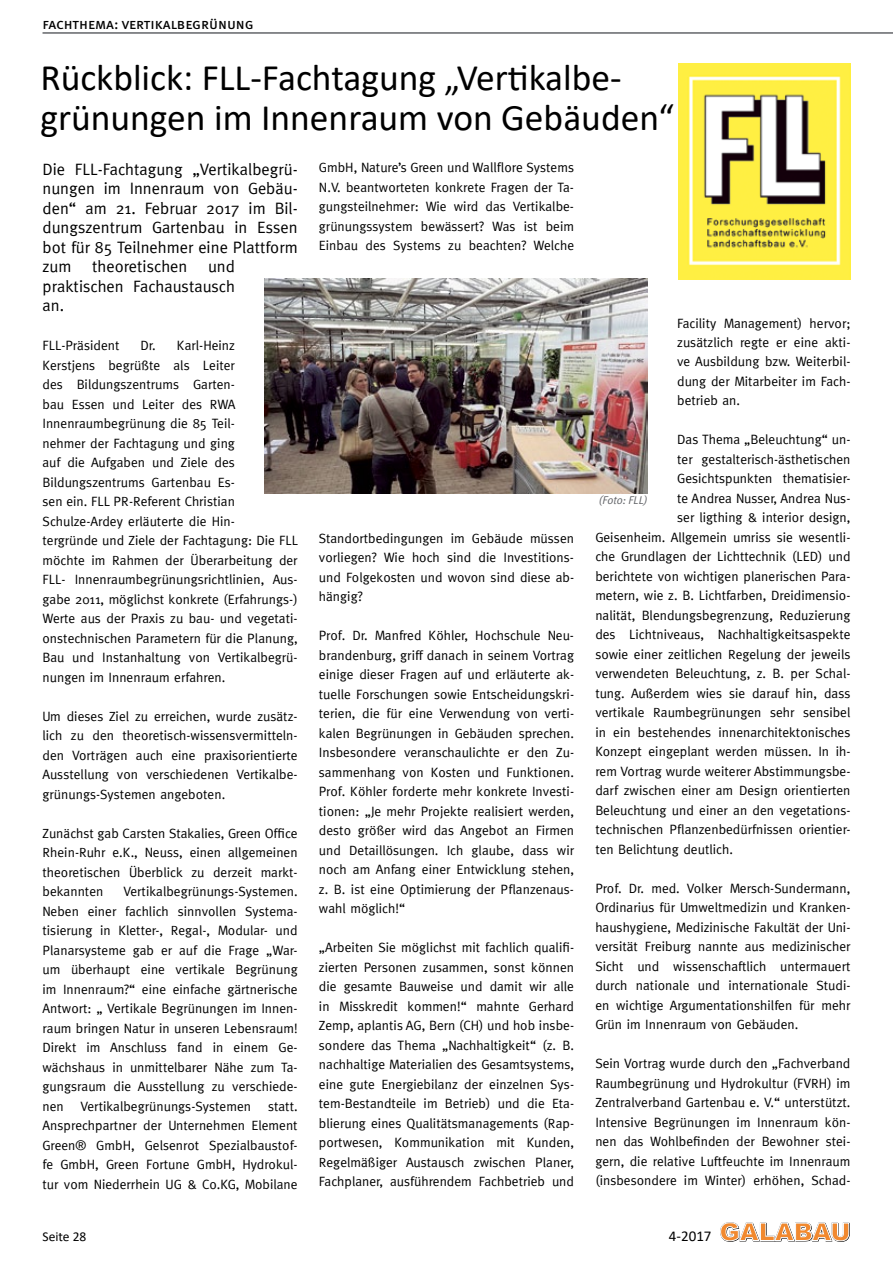
<style>
.page{position:relative;width:893px;height:1263px;background:#fff}
.page>*{position:absolute;margin:0;border:0;box-sizing:border-box;transform-origin:0 0}
.t1{font:37.5px/40.5px "Calibri";color:#000}
.t2{font:16.5px/19.5px "Meta";letter-spacing:.005em;color:#000;text-align:justify}
.t3{font:15px "Meta Book Caps";letter-spacing:-.005em;color:#000}
.t4{font:15px "Calibri";color:#000}
.t5{font:13.5px/19.5px "Meta";letter-spacing:.005em;color:#000;text-align:justify}
.t6{font:13.5px "Calibri";color:#000}
.t7{font:italic 11.25px "Meta Normal";letter-spacing:.005em;color:#636569}
</style>
<div class="page">
<hr style="left:43px;top:32px;width:850px;height:2px;background:#636569">
<svg style="left:720px;top:1222px;width:130px;height:19px"></svg>
<img style="left:265px;top:279px;width:382px;height:215px">
<img style="left:678px;top:64px;width:172px;height:216px">
<p class="t3" style="left:43px;top:15px;width:213px">fachthema: vertikalbegrünung</p>
<h1 class="t1" style="left:40px;top:56px;width:635px">Rückblick: FLL-Fachtagung „Vertikalbe&shy;grünungen im Innenraum von Gebäuden“</h1>
<p class="t2" style="left:43px;top:159px;width:257px">Die FLL-Fachtagung „Vertikalbegrü&shy;nungen im Innenraum von Gebäu&shy;den“ am 21. Februar 2017 im Bil&shy;dungszentrum Gartenbau in Essen bot für 85 Teilnehmer eine Plattform zum</p>
<p class="t2" style="left:43px;top:257px;width:194px;text-indent:165px">und praktischen Fachaustausch an.</p>
<p class="t5" style="left:43px;top:336px;width:78px">FLL-Präsident</p>
<p class="t2" style="left:92px;top:257px;width:97px">theoretischen</p>
<p class="t5" style="left:43px;top:336px;width:257px;text-align:left;text-indent:98px">Dr. Karl-Heinz<br>Kerstjens begrüßte als Leiter<br>des Bildungszentrums Garten-<br>bau Essen und Leiter des RWA Innenraumbegrünung die 85 Teil-<br>nehmer der Fachtagung und ging<br>auf die Aufgaben und Ziele des Bildungszentrums Gartenbau Es-<br>sen ein. FLL PR-Referent Christian Schulze-Ardey erläuterte die Hin-<br>tergründe und Ziele der Fachtagung: Die FLL möchte im Rahmen der Überarbeitung der FLL- Innenraumbegrünungsrichtlinien, Aus&shy;gabe 2011, möglichst konkrete (Erfahrungs-)<br>Werte aus der Praxis zu bau- und vegetati&shy;onstechnischen Parametern für die Planung, Bau und Instanhaltung von Vertikalbegrü&shy;nungen im Innenraum erfahren.</p>
<p class="t5" style="left:43px;top:706px;width:257px">Um dieses Ziel zu erreichen, wurde zusätz&shy;lich zu den theoretisch-wissensvermitteln&shy;den Vorträgen auch eine praxisorientierte Ausstellung von verschiedenen Vertikalbe&shy;grünungs-Systemen angeboten.</p>
<p class="t5" style="left:43px;top:823px;width:257px">Zunächst gab Carsten Stakalies, Green Office Rhein-Ruhr e.K., Neuss, einen allgemeinen theoretischen Überblick zu derzeit markt&shy;bekannten</p>
<p class="t5" style="left:43px;top:881px;width:257px;text-indent:81px">Vertikalbegrünungs-Systemen.<br>Neben einer fachlich sinnvollen Systema&shy;tisierung in Kletter-, Regal-, Modular- und Planarsysteme gab er auf die Frage „War&shy;um überhaupt eine vertikale Begrünung im Innenraum?“ eine einfache gärtnerische Antwort: „ Vertikale Begrünungen im Innen&shy;raum bringen Natur in unseren Lebensraum!<br>Direkt im Anschluss fand in einem Ge&shy;wächshaus in unmittelbarer Nähe zum Ta&shy;gungsraum die Ausstellung zu verschiede&shy;nen Vertikalbegrünungs-Systemen</p>
<p class="t5" style="left:43px;top:1096px;width:257px;text-indent:226px">statt.<br>Ansprechpartner der Unternehmen Element Green® GmbH, Gelsenrot Spezialbaustof&shy;fe GmbH, Green Fortune GmbH, Hydrokul&shy;tur vom Niederrhein UG &amp; Co.KG, Mobilane</p>
<p class="t5" style="left:319px;top:157px;width:257px">GmbH, Nature’s Green und Wallflore Systems N.V. beantworteten konkrete Fragen der Ta&shy;gungsteilnehmer: Wie wird das Vertikalbe&shy;grünungssystem bewässert? Was ist beim Einbau des Systems zu beachten? Welche</p>
<p class="t5" style="left:319px;top:528px;width:257px">Standortbedingungen im Gebäude müssen vorliegen? Wie hoch sind die Investitions&shy;und Folgekosten und wovon sind diese ab&shy;hängig?</p>
<p class="t5" style="left:319px;top:625px;width:257px">Prof. Dr. Manfred Köhler, Hochschule Neu&shy;brandenburg, griff danach in seinem Vortrag einige dieser Fragen auf und erläuterte ak&shy;tuelle Forschungen sowie Entscheidungskri&shy;terien, die für eine Verwendung von verti&shy;kalen Begrünungen in Gebäuden sprechen.<br>Insbesondere veranschaulichte er den Zu&shy;sammenhang von Kosten und Funktionen.<br>Prof. Köhler forderte mehr konkrete Investi&shy;tionen: „Je mehr Projekte realisiert werden, desto größer wird das Angebot an Firmen und Detaillösungen. Ich glaube, dass wir noch am Anfang einer Entwicklung stehen, z. B. ist eine Optimierung der Pflanzenaus&shy;wahl möglich!“</p>
<p class="t5" style="left:319px;top:937px;width:257px">„Arbeiten Sie möglichst mit fachlich qualifi&shy;zierten Personen zusammen, sonst können die gesamte Bauweise und damit wir alle in Misskredit kommen!“ mahnte Gerhard Zemp, aplantis AG, Bern (CH) und hob insbe&shy;sondere das Thema „Nachhaltigkeit“ (z. B. nachhaltige Materialien des Gesamtsystems, eine gute Energiebilanz der einzelnen Sys&shy;tem-Bestandteile im Betrieb) und die Eta&shy;blierung eines Qualitätsmanagements (Rap&shy;portwesen, Kommunikation mit Kunden, Regelmäßiger Austausch zwischen Planer, Fachplaner, ausführendem Fachbetrieb und</p>
<p class="t5" style="left:677px;top:313px;width:175px">Facility Management) hervor; zusätzlich regte er eine akti&shy;ve Ausbildung bzw. Weiterbil&shy;dung der Mitarbeiter im Fach&shy;betrieb an.</p>
<p class="t5" style="left:677px;top:430px;width:175px">Das Thema „Beleuchtung“ un-</p>
<p class="t5" style="left:677px;top:449px;width:175px">ter gestalterisch-ästhetischen</p>
<p class="t5" style="left:677px;top:469px;width:175px">Gesichtspunkten thematisier-</p>
<p class="t5" style="left:677px;top:488px;width:175px">te Andrea Nusser, Andrea Nus-</p>
<p class="t5" style="left:677px;top:508px;width:175px">ser ligthing &amp; interior design,</p>
<p class="t5" style="left:595px;top:527px;width:257px">Geisenheim. Allgemein umriss sie wesentli-</p>
<p class="t5" style="left:595px;top:547px;width:257px">che Grundlagen der Lichttechnik (LED) und</p>
<p class="t5" style="left:595px;top:566px;width:257px">berichtete von wichtigen planerischen Para-</p>
<p class="t5" style="left:595px;top:586px;width:257px">metern, wie z. B. Lichtfarben, Dreidimensio-</p>
<p class="t5" style="left:595px;top:605px;width:257px">nalität, Blendungsbegrenzung, Reduzierung</p>
<p class="t5" style="left:595px;top:625px;width:257px">des Lichtniveaus, Nachhaltigkeitsaspekte</p>
<p class="t5" style="left:595px;top:644px;width:257px">sowie einer zeitlichen Regelung der jeweils</p>
<p class="t5" style="left:595px;top:664px;width:257px">verwendeten Beleuchtung, z. B. per Schal-</p>
<p class="t5" style="left:595px;top:683px;width:257px">tung. Außerdem wies sie darauf hin, dass</p>
<p class="t5" style="left:595px;top:703px;width:257px">vertikale Raumbegrünungen sehr sensibel</p>
<p class="t5" style="left:595px;top:722px;width:257px">in ein bestehendes innenarchitektonisches</p>
<p class="t5" style="left:595px;top:742px;width:257px">Konzept eingeplant werden müssen. In ih-</p>
<p class="t5" style="left:595px;top:761px;width:257px">rem Vortrag wurde weiterer Abstimmungsbe-</p>
<p class="t5" style="left:595px;top:781px;width:257px">darf zwischen einer am Design orientierten</p>
<p class="t5" style="left:595px;top:800px;width:257px">Beleuchtung und einer an den vegetations-</p>
<p class="t5" style="left:595px;top:820px;width:257px">technischen Pflanzenbedürfnissen orientier-</p>
<p class="t5" style="left:595px;top:839px;width:139px">ten Belichtung deutlich.</p>
<p class="t5" style="left:595px;top:878px;width:257px">Prof. Dr. med. Volker Mersch-Sundermann, Ordinarius für Umweltmedizin und Kranken&shy;haushygiene, Medizinische Fakultät der Uni&shy;versität Freiburg nannte aus medizinischer Sicht und wissenschaftlich untermauert durch nationale und internationale Studi&shy;en wichtige Argumentationshilfen für mehr Grün im Innenraum von Gebäuden.</p>
<p class="t5" style="left:595px;top:1054px;width:257px">Sein Vortrag wurde durch den „Fachverband Raumbegrünung und Hydrokultur (FVRH) im Zentralverband Gartenbau e. V.“ unterstützt.<br>Intensive Begrünungen im Innenraum kön&shy;nen das Wohlbefinden der Bewohner stei&shy;gern, die relative Luftfeuchte im Innenraum (insbesondere im Winter) erhöhen, Schad-</p>
<p class="t7" style="left:599px;top:494px;width:50px">(Foto: FLL)</p>
<p class="t6" style="left:43px;top:1227px;width:45px">Seite 28</p>
<p class="t4" style="left:669px;top:1226px;width:44px">4-2017</p>
</div>
